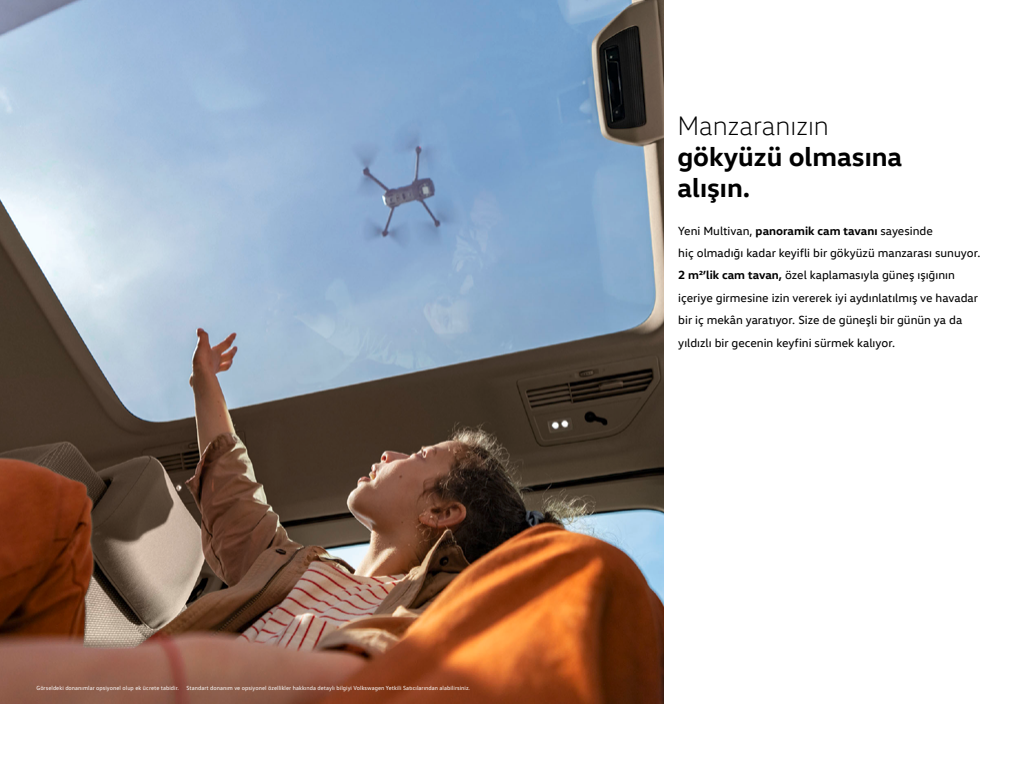
<style>
.page{position:relative;width:1024px;height:768px;background:#fff}
.page>*{position:absolute;margin:0;border:0;box-sizing:border-box;transform-origin:0 0}
.t1{font:700 27.2px/31px "VW Head";color:#000}
.t2{font:300 27.2px "VW Head";color:#000}
.t3{font:12px/22.4px "VW Head";color:#000}
.t4{font:6px "VW Text";letter-spacing:.005em;color:#fff}
.s1{font-weight:700}
</style>
<div class="page">
<img style="left:0;top:0;width:664px;height:704px">
<p class="t4" style="left:37px;top:684px;width:144px">Görseldeki donanımlar opsiyonel olup ek ücrete tabidir.</p>
<p class="t4" style="left:187px;top:684px;width:285px">Standart donanım ve opsiyonel özellikler hakkında detaylı bilgiyi Volkswagen Yetkili Satıcılarından alabilirsiniz.</p>
<h1 class="t2" style="left:677px;top:110px;width:153px">Manzaranızın</h1>
<h1 class="t1" style="left:677px;top:140px;width:227px">gökyüzü olmasına alışın.</h1>
<p class="t3" style="left:678px;top:219px;width:304px">Yeni Multivan, <span class="s1">panoramik cam tavanı</span> sayesinde<br>hiç olmadığı kadar keyifli bir gökyüzü manzarası sunuyor.<br><span class="s1">2 m2’lik cam tavan,</span> özel kaplamasıyla güneş ışığının içeriye girmesine izin vererek iyi aydınlatılmış ve havadar bir iç mekân yaratıyor. Size de güneşli bir günün ya da yıldızlı bir gecenin keyfini sürmek kalıyor.</p>
</div>
